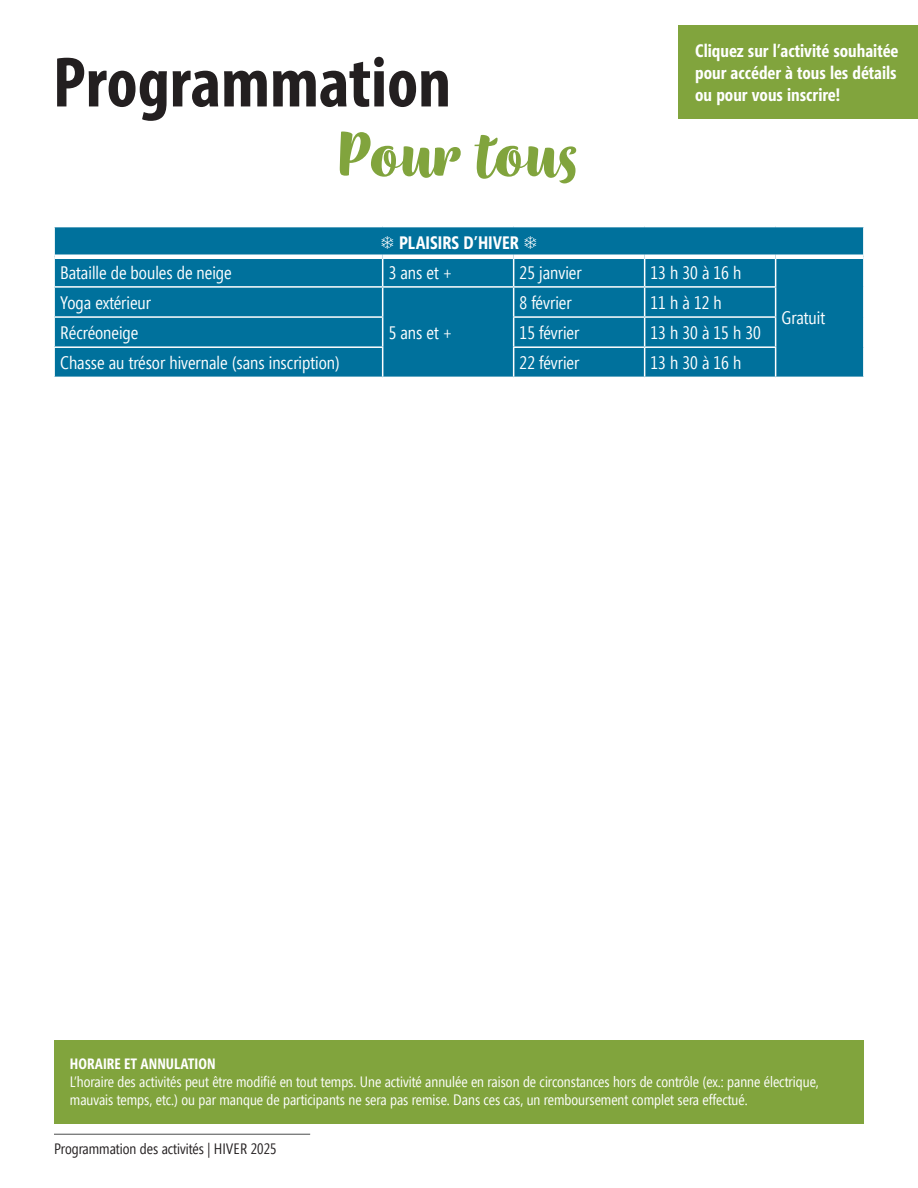
<style>
.page{position:relative;width:918px;height:1188px;background:#fff}
.page>*{position:absolute;margin:0;border:0;box-sizing:border-box;transform-origin:0 0}
.t1{font:72px "Myriad Variable Concept";color:#231f20}
.t2{font:700 72px "Wreath";color:#81a43d}
.t3{font:18px "Segoe Condensed";color:#fff}
.t4{font:700 18px/21.6px "Segoe Condensed";color:#fff}
.t5{font:15px/18px "Segoe Condensed";color:#fff}
.t6{font:15px "Segoe Condensed";color:#231f20}
.t7{font:700 15px "Segoe Condensed";color:#fff}
</style>
<div class="page">
<hr style="left:54px;top:1134px;width:256px;height:1px;background:#4b4c4d">
<div style="left:679px;top:26px;width:239px;height:93px;background:#81a43d"></div>
<div style="left:54px;top:1040px;width:810px;height:83px;background:#81a43d"></div>
<div style="left:55px;top:227px;width:808px;height:150px;background:#00719c"></div>
<svg style="left:382px;top:259px;width:1px;height:118px"></svg>
<svg style="left:513px;top:259px;width:1px;height:118px"></svg>
<svg style="left:644px;top:259px;width:1px;height:118px"></svg>
<svg style="left:775px;top:259px;width:1px;height:118px"></svg>
<hr style="left:55px;top:255px;width:328px;height:4px;background:#fff">
<hr style="left:383px;top:255px;width:131px;height:4px;background:#fff">
<hr style="left:514px;top:255px;width:131px;height:4px;background:#fff">
<hr style="left:645px;top:255px;width:131px;height:4px;background:#fff">
<hr style="left:776px;top:255px;width:87px;height:4px;background:#fff">
<hr style="left:53px;top:286px;width:330px;height:2px;background:#fff">
<hr style="left:383px;top:286px;width:131px;height:2px;background:#fff">
<hr style="left:514px;top:286px;width:131px;height:2px;background:#fff">
<hr style="left:645px;top:286px;width:131px;height:2px;background:#fff">
<hr style="left:53px;top:316px;width:330px;height:2px;background:#fff">
<hr style="left:513px;top:316px;width:132px;height:2px;background:#fff">
<hr style="left:645px;top:316px;width:131px;height:2px;background:#fff">
<hr style="left:53px;top:346px;width:330px;height:2px;background:#fff">
<hr style="left:513px;top:346px;width:132px;height:2px;background:#fff">
<hr style="left:645px;top:346px;width:131px;height:2px;background:#fff">
<svg style="left:382px;top:235px;width:11px;height:14px"></svg>
<svg style="left:525px;top:235px;width:11px;height:14px"></svg>
<p class="t1" style="left:53px;top:40px;width:400px">Programmation</p>
<p class="t2" style="left:338px;top:111px;width:244px">Pour tous</p>
<p class="t4" style="left:399px;top:232px;width:121px">PLAISIRS D’HIVER</p>
<p class="t4" style="left:695px;top:40px;width:205px">Cliquez sur l’activité souhaitée pour accéder à tous les détails</p>
<p class="t4" style="left:695px;top:84px;width:147px">ou pour vous inscrire!</p>
<p class="t3" style="left:60px;top:261px;width:173px">Bataille de boules de neige</p>
<p class="t3" style="left:389px;top:261px;width:65px">3 ans et +</p>
<p class="t3" style="left:520px;top:261px;width:63px">25 janvier</p>
<p class="t3" style="left:651px;top:261px;width:92px">13 h 30 à 16 h</p>
<p class="t3" style="left:60px;top:291px;width:93px">Yoga extérieur</p>
<p class="t3" style="left:520px;top:291px;width:54px">8 février</p>
<p class="t3" style="left:651px;top:291px;width:73px">11 h à 12 h</p>
<p class="t3" style="left:60px;top:321px;width:80px">Récréoneige</p>
<p class="t3" style="left:520px;top:321px;width:61px">15 février</p>
<p class="t3" style="left:651px;top:321px;width:112px">13 h 30 à 15 h 30</p>
<p class="t3" style="left:60px;top:352px;width:281px">Chasse au trésor hivernale (sans inscription)</p>
<p class="t3" style="left:520px;top:352px;width:61px">22 février</p>
<p class="t3" style="left:651px;top:352px;width:92px">13 h 30 à 16 h</p>
<p class="t3" style="left:389px;top:321px;width:65px">5 ans et +</p>
<p class="t3" style="left:782px;top:306px;width:45px">Gratuit</p>
<p class="t7" style="left:70px;top:1055px;width:147px">HORAIRE ET ANNULATION</p>
<p class="t5" style="left:70px;top:1073px;width:750px">L’horaire des activités peut être modifié en tout temps. Une activité annulée en raison de circonstances hors de contrôle (ex.: panne électrique, mauvais temps, etc.) ou par manque de participants ne sera pas remise. Dans ces cas, un remboursement complet sera effectué.</p>
<p class="t6" style="left:54px;top:1139px;width:224px">Programmation des activités | HIVER 2025</p>
</div>
